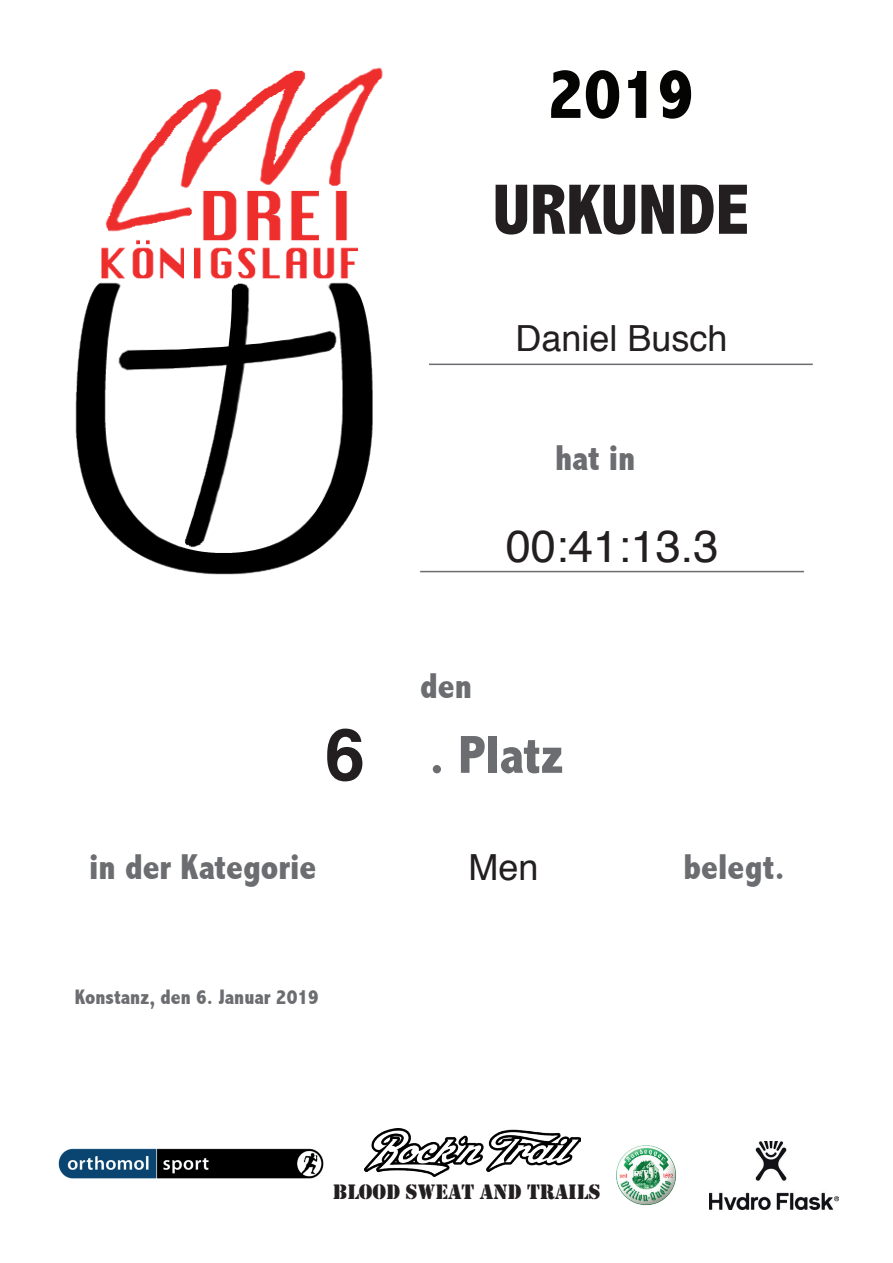
<style>
.page{position:relative;width:893px;height:1263px;background:#fff}
.page>*{position:absolute;margin:0;border:0;box-sizing:border-box;transform-origin:0 0}
.t1{font:800 condensed 72px "Abadi";color:#231f20}
.t2{font:800 condensed 72px "Abadi";color:#040503}
.t3{font:700 72px "Helvetica";color:#231f20}
.t4{font:800 condensed 54px "Abadi";color:#6c6d70}
.t5{font:45px "Helvetica";color:#231f20}
.t6{font:800 condensed 36px "Abadi";color:#6c6d70}
.t7{font:36px "Helvetica";color:#231f20}
.t8{font:21.6px "Stencil";color:#231f20}
.t9{font:800 condensed 21px "Abadi";color:#6c6d70}
</style>
<div class="page">
<hr style="left:429px;top:364px;width:384px;height:1px;background:#6c6d70">
<hr style="left:420px;top:571px;width:384px;height:1px;background:#6c6d70">
<img style="left:75px;top:67px;width:308px;height:508px">
<img style="left:364px;top:1129px;width:216px;height:47px">
<img style="left:59px;top:1149px;width:264px;height:29px">
<img style="left:616px;top:1145px;width:60px;height:61px">
<img style="left:709px;top:1141px;width:130px;height:68px">
<h1 class="t2" style="left:547px;top:55px;width:148px">2019</h1>
<h1 class="t1" style="left:493px;top:171px;width:258px">URKUNDE</h1>
<p class="t7" style="left:515px;top:324px;width:214px">Daniel Busch</p>
<p class="t6" style="left:555px;top:439px;width:82px">hat in</p>
<h1 class="t3" style="left:325px;top:725px;width:42px">6</h1>
<p class="t5" style="left:506px;top:528px;width:214px">00:41:13.3</p>
<p class="t6" style="left:420px;top:666px;width:53px">den</p>
<h2 class="t4" style="left:429px;top:726px;width:136px">. Platz</h2>
<p class="t6" style="left:89px;top:847px;width:228px">in der Kategorie</p>
<p class="t6" style="left:683px;top:847px;width:103px">belegt.</p>
<p class="t7" style="left:468px;top:852px;width:72px">Men</p>
<p class="t9" style="left:75px;top:986px;width:245px">Konstanz, den 6. Januar 2019</p>
<p class="t8" style="left:333px;top:1183px;width:269px">BLOOD SWEAT AND TRAILS</p>
</div>
